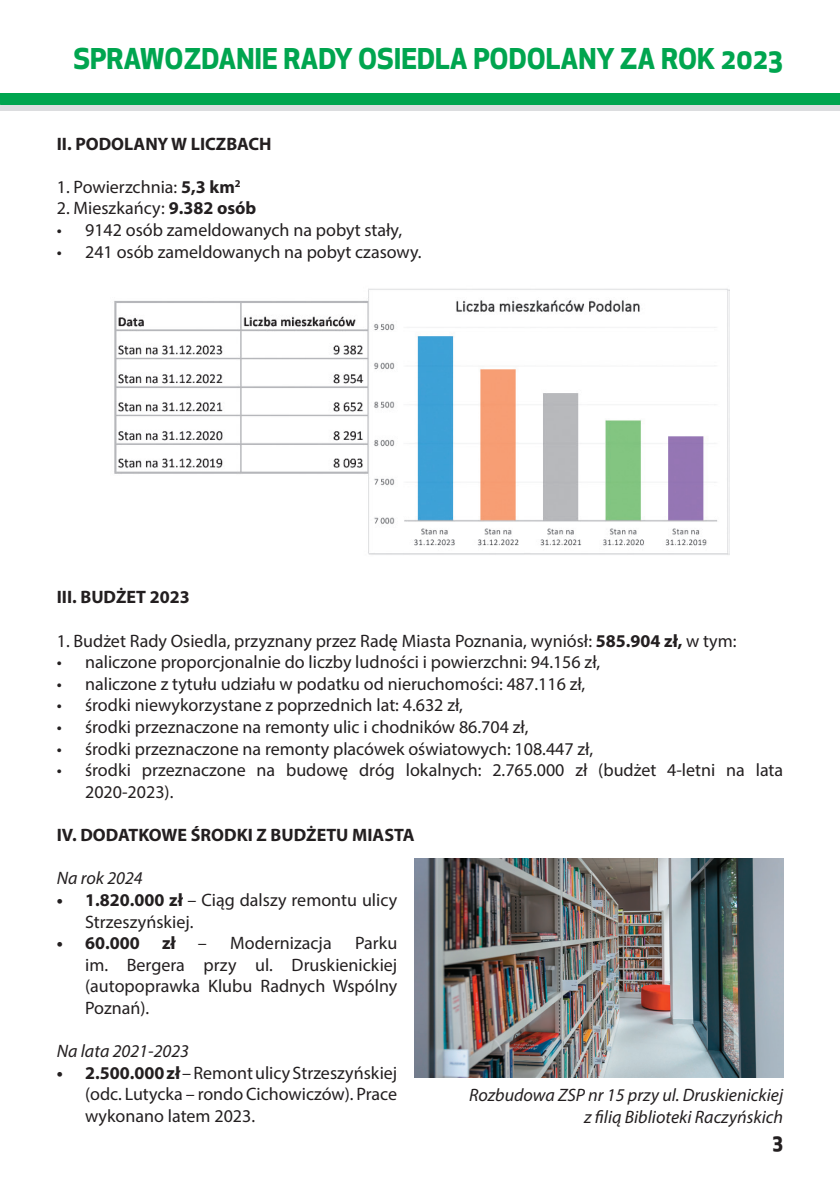
<style>
.page{position:relative;width:840px;height:1191px;background:#fff}
.page>*{position:absolute;margin:0;border:0;box-sizing:border-box;transform-origin:0 0}
.Text_PASEK{font:700 28px "Apex New";color:#00a54f}
.t1{font:700 20px "Apex New";color:#231f20}
.Text_wciety{font:18px/21.6px "Myriad Pro";color:#231f20}
.Text{font:18px "Myriad Pro";color:#231f20}
.Text-2{font:italic 18px "Myriad Pro";color:#231f20}
.Text-3{font:700 18px "Myriad Pro";color:#231f20}
.Text_wciety-2{font:700 18px "Myriad Pro";color:#231f20}
.s1{font-weight:700}
.s2{font-weight:400}
</style>
<div class="page">
<div style="left:0;top:105px;width:839px;height:6px;background:#dcdddf"></div>
<div style="left:0;top:94px;width:839px;height:11px;background:#00a54f"></div>
<img style="left:114px;top:288px;width:614px;height:267px">
<img style="left:414px;top:858px;width:368px;height:219px">
<p class="Text_PASEK" style="left:73px;top:39px;width:710px">SPRAWOZDANIE RADY OSIEDLA PODOLANY ZA ROK 2023</p>
<p class="Text-3" style="left:57px;top:132px;width:216px">II. PODOLANY W LICZBACH</p>
<p class="Text" style="left:57px;top:176px;width:185px">1. Powierzchnia: <span class="s1">5,3 km</span><sup>2</sup></p>
<p class="Text" style="left:57px;top:197px;width:201px">2. Mieszkańcy: <span class="s1">9.382 osób</span></p>
<p class="Text_wciety" style="left:57px;top:219px;width:346px">• 9142 osób zameldowanych na pobyt stały,</p>
<p class="Text_wciety" style="left:57px;top:240px;width:366px">• 241 osób zameldowanych na pobyt czasowy.</p>
<p class="Text-3" style="left:57px;top:585px;width:134px">III. BUDŻET 2023</p>
<p class="Text" style="left:57px;top:629px;width:680px">1. Budżet Rady Osiedla, przyznany przez Radę Miasta Poznania, wyniósł: <span class="s1">585.904 zł,</span> w tym:</p>
<p class="Text_wciety" style="left:57px;top:651px;width:544px">• naliczone proporcjonalnie do liczby ludności i powierzchni: 94.156 zł,</p>
<p class="Text_wciety" style="left:57px;top:672px;width:530px">• naliczone z tytułu udziału w podatku od nieruchomości: 487.116 zł,</p>
<p class="Text_wciety" style="left:57px;top:694px;width:407px">• środki niewykorzystane z poprzednich lat: 4.632 zł,</p>
<p class="Text_wciety" style="left:57px;top:716px;width:473px">• środki przeznaczone na remonty ulic i chodników 86.704 zł,</p>
<p class="Text_wciety" style="left:57px;top:737px;width:537px">• środki przeznaczone na remonty placówek oświatowych: 108.447 zł,</p>
<p class="Text_wciety" style="left:85px;top:759px;width:699px;text-indent:-28px">• środki przeznaczone na budowę dróg lokalnych: 2.765.000 zł (budżet 4-letni na lata<br>2020-2023).</p>
<p class="Text-3" style="left:57px;top:823px;width:359px">IV. DODATKOWE ŚRODKI Z BUDŻETU MIASTA</p>
<p class="Text-2" style="left:57px;top:867px;width:87px">Na rok 2024</p>
<p class="Text_wciety" style="left:85px;top:888px;width:313px;text-indent:-28px"><span class="s1">• 1.820.000 zł</span> – Ciąg dalszy remontu ulicy<br>Strzeszyńskiej.</p>
<p class="Text_wciety-2" style="left:57px;top:931px;width:152px">• 60.000 zł <span class="s2">–</span></p>
<p class="Text_wciety" style="left:230px;top:932px;width:103px">Modernizacja</p>
<p class="Text_wciety" style="left:85px;top:932px;width:313px;text-align:justify;text-indent:270px">Parku im. Bergera przy ul. Druskienickiej (autopoprawka Klubu Radnych Wspólny Poznań).</p>
<p class="Text-2" style="left:57px;top:1040px;width:134px">Na lata 2021-2023</p>
<p class="Text_wciety" style="left:85px;top:1061px;width:313px;text-align:justify;text-indent:-28px"><span class="s1">• 2.500.000zł</span>– Remont ulicy Strzeszyńskiej (odc. Lutycka – rondo Cichowiczów). Prace wykonano latem 2023.</p>
<p class="Text-2" style="left:469px;top:1084px;width:315px">Rozbudowa ZSP nr 15 przy ul. Druskienickiej</p>
<p class="Text-2" style="left:584px;top:1105px;width:200px">z filią Biblioteki Raczyńskich</p>
<p class="t1" style="left:772px;top:1127px;width:12px">3</p>
</div>
